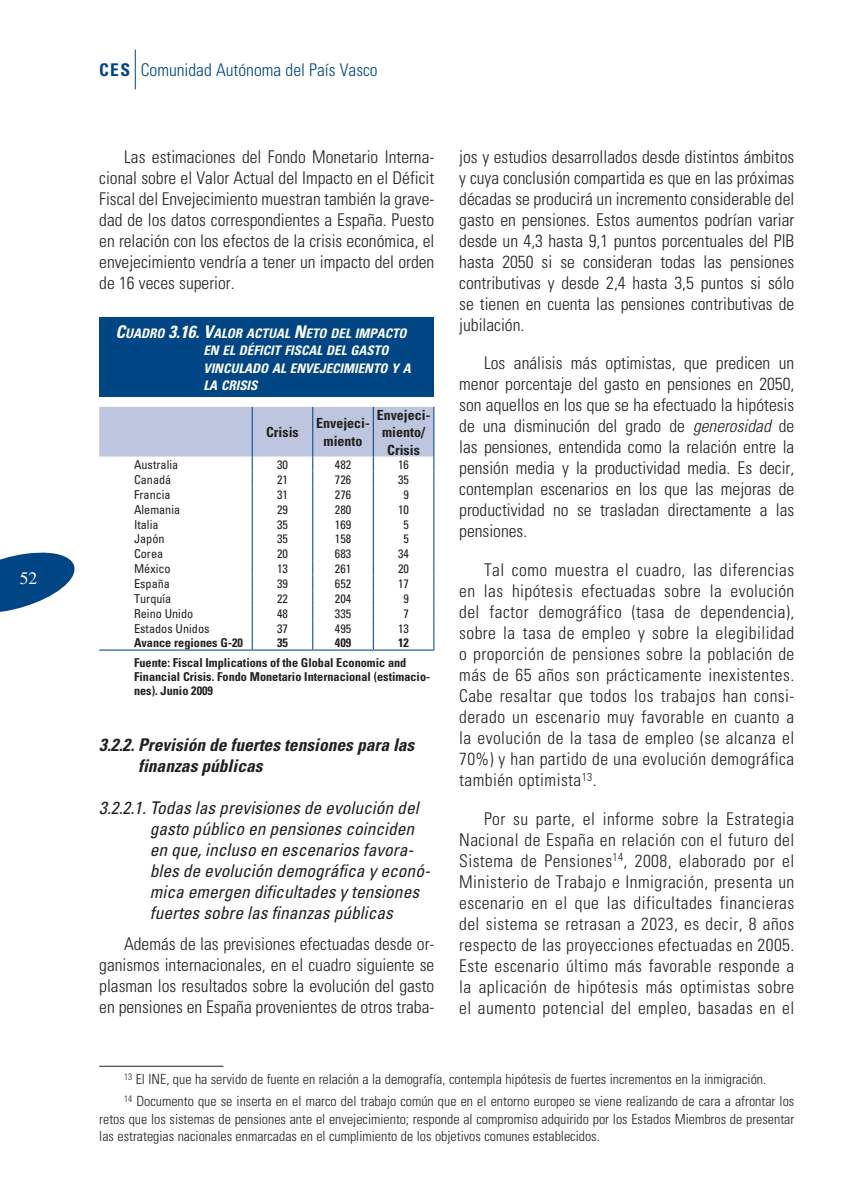
<style>
.page{position:relative;width:844px;height:1191px;background:#fff}
.page>*{position:absolute;margin:0;border:0;box-sizing:border-box;transform-origin:0 0}
.t1{font:17.5px/21px "Univers Condensed Light OV ZWWNXA";color:#231f20;text-align:justify}
.t2{font:17.5px/21px "Univers Condensed Oblique OV EXWNXA";color:#231f20}
.t3{font:17.5px/21px "Univers Condensed Bold Oblique OV CXWNXA";color:#231f20}
.t4{font:17.5px "Univers Condensed Light OV ZWWNXA";color:#004684}
.t5{font:17.5px "Times Roman OV BXWNXA";color:#fff}
.t6{font:14px/22.4px "Univers Condensed Light OV ZWWNXA";color:#231f20}
.t7{font:14px/17.5px "Univers Condensed Bold OV AXWNXA";color:#231f20;text-align:center}
.t8{font:13.12px/17.5px "Univers Condensed Bold Oblique OV CXWNXA";color:#fff}
.t9{font:12.25px "Univers Condensed OV FXWNXA";color:#231f20}
.t10{font:12.25px/19.6px "Univers Condensed Bold OV AXWNXA";color:#231f20;text-align:right}
.s1{font-family:"Univers Condensed Bold OV AXWNXA"}
.s2{font-size:17.5px}
.s3{font-family:"Univers Condensed Light Oblique OV DXWNXA"}
</style>
<div class="page">
<hr style="left:135px;top:50px;width:1px;height:39px;background:#004684">
<svg style="left:0;top:552px;width:75px;height:60px"></svg>
<div style="left:99px;top:317px;width:335px;height:80px;background:#004684"></div>
<svg style="left:99px;top:407px;width:335px;height:242px"></svg>
<hr style="left:99px;top:649px;width:153px;height:1px;background:#004684">
<hr style="left:252px;top:649px;width:61px;height:1px;background:#004684">
<hr style="left:313px;top:649px;width:60px;height:1px;background:#004684">
<hr style="left:373px;top:649px;width:61px;height:1px;background:#004684">
<hr style="left:99px;top:1066px;width:124px;height:1px;background:#231f20">
<p class="t5" style="left:20px;top:568px;width:19px">52</p>
<p class="t4" style="left:99px;top:59px;width:280px"><span class="s1">CES</span> Comunidad Autónoma del País Vasco</p>
<p class="t1" style="left:99px;top:146px;width:336px;text-indent:25px">Las estimaciones del Fondo Monetario Interna&shy;cional sobre el Valor Actual del Impacto en el Déficit Fiscal del Envejecimiento muestran también la grave&shy;dad de los datos correspondientes a España. Puesto en relación con los efectos de la crisis económica, el envejecimiento vendría a tener un impacto del orden de 16 veces superior.</p>
<p class="t8" style="left:203px;top:324px;width:209px;text-indent:-88px"><span class="s2">C</span>UADRO <span class="s2">3.16. V</span>ALOR ACTUAL <span class="s2">N</span>ETO DEL IMPACTO<br>EN EL DÉFICIT FISCAL DEL GASTO<br>VINCULADO AL ENVEJECIMIENTO Y A<br>LA CRISIS</p>
<p class="t7" style="left:266px;top:423px;width:34px">Crisis</p>
<p class="t7" style="left:316px;top:414px;width:55px">Envejeci&shy;miento</p>
<p class="t7" style="left:376px;top:406px;width:55px">Envejeci&shy;miento/<br>Crisis</p>
<p class="t9" style="left:134px;top:457px;width:46px">Australia</p>
<p class="t9" style="left:277px;top:457px;width:12px">30</p>
<p class="t9" style="left:335px;top:457px;width:18px">482</p>
<p class="t9" style="left:398px;top:457px;width:12px">16</p>
<p class="t9" style="left:134px;top:472px;width:39px">Canadá</p>
<p class="t9" style="left:277px;top:472px;width:12px">21</p>
<p class="t9" style="left:335px;top:472px;width:18px">726</p>
<p class="t9" style="left:398px;top:472px;width:12px">35</p>
<p class="t9" style="left:134px;top:486px;width:38px">Francia</p>
<p class="t9" style="left:277px;top:486px;width:12px">31</p>
<p class="t9" style="left:335px;top:486px;width:18px">276</p>
<p class="t9" style="left:403px;top:486px;width:7px">9</p>
<p class="t9" style="left:134px;top:501px;width:48px">Alemania</p>
<p class="t9" style="left:277px;top:501px;width:12px">29</p>
<p class="t9" style="left:335px;top:501px;width:18px">280</p>
<p class="t9" style="left:398px;top:501px;width:12px">10</p>
<p class="t9" style="left:134px;top:516px;width:26px">Italia</p>
<p class="t9" style="left:277px;top:516px;width:12px">35</p>
<p class="t9" style="left:335px;top:516px;width:18px">169</p>
<p class="t9" style="left:403px;top:516px;width:7px">5</p>
<p class="t9" style="left:134px;top:531px;width:32px">Japón</p>
<p class="t9" style="left:277px;top:531px;width:12px">35</p>
<p class="t9" style="left:335px;top:531px;width:18px">158</p>
<p class="t9" style="left:403px;top:531px;width:7px">5</p>
<p class="t9" style="left:134px;top:546px;width:31px">Corea</p>
<p class="t9" style="left:277px;top:546px;width:12px">20</p>
<p class="t9" style="left:335px;top:546px;width:18px">683</p>
<p class="t9" style="left:398px;top:546px;width:12px">34</p>
<p class="t9" style="left:134px;top:561px;width:38px">México</p>
<p class="t9" style="left:277px;top:561px;width:12px">13</p>
<p class="t9" style="left:335px;top:561px;width:18px">261</p>
<p class="t9" style="left:398px;top:561px;width:12px">20</p>
<p class="t9" style="left:134px;top:576px;width:38px">España</p>
<p class="t9" style="left:277px;top:576px;width:12px">39</p>
<p class="t9" style="left:335px;top:576px;width:18px">652</p>
<p class="t9" style="left:398px;top:576px;width:12px">17</p>
<p class="t9" style="left:134px;top:591px;width:39px">Turquía</p>
<p class="t9" style="left:277px;top:591px;width:12px">22</p>
<p class="t9" style="left:335px;top:591px;width:18px">204</p>
<p class="t9" style="left:403px;top:591px;width:7px">9</p>
<p class="t9" style="left:134px;top:606px;width:61px">Reino Unido</p>
<p class="t9" style="left:277px;top:606px;width:12px">48</p>
<p class="t9" style="left:335px;top:606px;width:18px">335</p>
<p class="t9" style="left:403px;top:606px;width:7px">7</p>
<p class="t9" style="left:134px;top:620px;width:77px">Estados Unidos</p>
<p class="t9" style="left:277px;top:620px;width:12px">37</p>
<p class="t9" style="left:335px;top:620px;width:18px">495</p>
<p class="t9" style="left:398px;top:620px;width:12px">13</p>
<p class="t10" style="left:134px;top:633px;width:110px">Avance regiones G-20</p>
<p class="t10" style="left:277px;top:633px;width:12px">35</p>
<p class="t10" style="left:335px;top:633px;width:18px">409</p>
<p class="t10" style="left:134px;top:633px;width:276px">12<br>Fuente: Fiscal Implications of the Global Economic and</p>
<p class="t10" style="left:134px;top:669px;width:297px;line-height:14px;text-align:left">Financial Crisis. Fondo Monetario Internacional (estimacio&shy;nes). Junio 2009</p>
<p class="t3" style="left:138px;top:733px;width:278px;text-indent:-39px">3.2.2. Previsión de fuertes tensiones para las finanzas públicas</p>
<p class="t2" style="left:150px;top:796px;width:279px;text-indent:-51px">3.2.2.1. Todas las previsiones de evolución del gasto público en pensiones coinciden en que, incluso en escenarios favora&shy;bles de evolución demográfica y econó&shy;mica emergen dificultades y tensiones fuertes sobre las finanzas públicas</p>
<p class="t1" style="left:99px;top:933px;width:336px;text-indent:25px">Además de las previsiones efectuadas desde or&shy;ganismos internacionales, en el cuadro siguiente se plasman los resultados sobre la evolución del gasto en pensiones en España provenientes de otros traba-</p>
<p class="t1" style="left:459px;top:146px;width:336px">jos y estudios desarrollados desde distintos ámbitos y cuya conclusión compartida es que en las próximas décadas se producirá un incremento considerable del gasto en pensiones. Estos aumentos podrían variar desde un 4,3 hasta 9,1 puntos porcentuales del PIB hasta 2050 si se consideran todas las pensiones contributivas y desde 2,4 hasta 3,5 puntos si sólo se tienen en cuenta las pensiones contributivas de jubilación.</p>
<p class="t1" style="left:459px;top:352px;width:336px;text-indent:25px">Los análisis más optimistas, que predicen un menor porcentaje del gasto en pensiones en 2050, son aquellos en los que se ha efectuado la hipótesis de una disminución del grado de <span class="s3">generosidad</span> de las pensiones, entendida como la relación entre la pensión media y la productividad media. Es decir, contemplan escenarios en los que las mejoras de productividad no se trasladan directamente a las pensiones.</p>
<p class="t1" style="left:459px;top:559px;width:336px;text-indent:25px">Tal como muestra el cuadro, las diferencias en las hipótesis efectuadas sobre la evolución del factor demográfico (tasa de dependencia), sobre la tasa de empleo y sobre la elegibilidad o proporción de pensiones sobre la población de más de 65 años son prácticamente inexistentes.<br>Cabe resaltar que todos los trabajos han consi&shy;derado un escenario muy favorable en cuanto a la evolución de la tasa de empleo (se alcanza el 70%) y han partido de una evolución demográfica también optimista<sup>13</sup>.</p>
<p class="t1" style="left:459px;top:807px;width:336px;text-indent:25px">Por su parte, el informe sobre la Estrategia Nacional de España en relación con el futuro del Sistema de Pensiones<sup>14</sup>, 2008, elaborado por el Ministerio de Trabajo e Inmigración, presenta un escenario en el que las dificultades financieras del sistema se retrasan a 2023, es decir, 8 años respecto de las proyecciones efectuadas en 2005.<br>Este escenario último más favorable responde a la aplicación de hipótesis más optimistas sobre el aumento potencial del empleo, basadas en el</p>
<p class="t6" style="left:124px;top:1067px;width:671px"><sup>13</sup> El INE, que ha servido de fuente en relación a la demografía, contempla hipótesis de fuertes incrementos en la inmigración.<br><sup>14</sup> Documento que se inserta en el marco del trabajo común que en el entorno europeo se viene realizando de cara a afrontar los</p>
<p class="t6" style="left:99px;top:1110px;width:696px;line-height:17.5px">retos que los sistemas de pensiones ante el envejecimiento; responde al compromiso adquirido por los Estados Miembros de presentar las estrategias nacionales enmarcadas en el cumplimiento de los objetivos comunes establecidos.</p>
</div>
